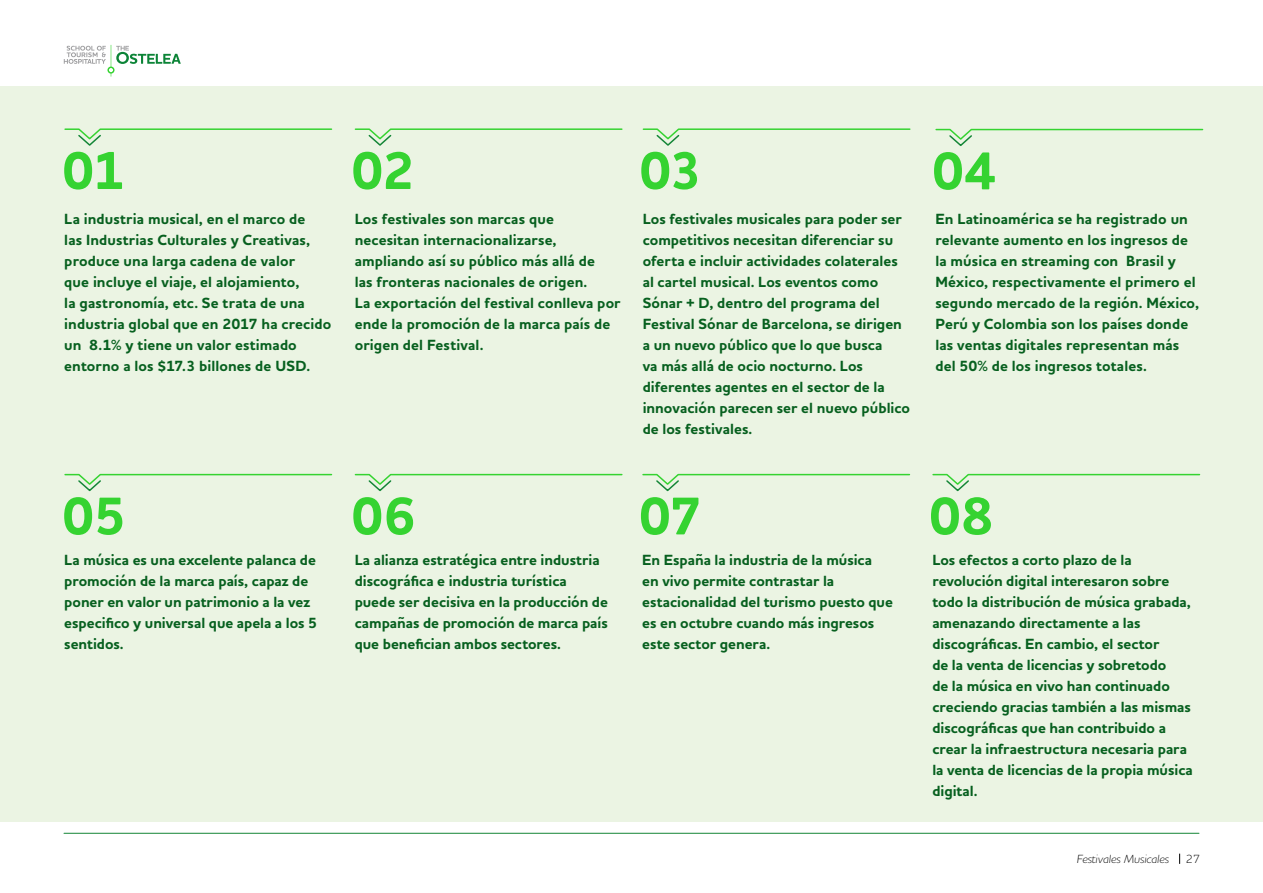
<style>
.page{position:relative;width:1263px;height:893px;background:#fff}
.page>*{position:absolute;margin:0;border:0;box-sizing:border-box;transform-origin:0 0}
.t1{font:700 54px "Houschka Pro";letter-spacing:-.015em;color:#35d331}
.t2{font:700 15px/21px "Houschka Pro";color:#07601f}
.t3{font:italic 300 12px "Houschka Pro";color:#000}
.t4{font:300 12px "Houschka Pro";color:#000}
</style>
<div class="page">
<svg style="left:64px;top:45px;width:117px;height:32px"></svg>
<hr style="left:64px;top:833px;width:1135px;height:1px;background:#148637">
<div style="left:1px;top:86px;width:1262px;height:735px;background:#ebf4e3"></div>
<svg style="left:64px;top:128px;width:269px;height:18px"></svg>
<svg style="left:354px;top:128px;width:269px;height:18px"></svg>
<svg style="left:642px;top:128px;width:269px;height:18px"></svg>
<svg style="left:935px;top:128px;width:269px;height:18px"></svg>
<svg style="left:64px;top:473px;width:269px;height:19px"></svg>
<svg style="left:354px;top:473px;width:269px;height:19px"></svg>
<svg style="left:642px;top:473px;width:269px;height:19px"></svg>
<svg style="left:932px;top:473px;width:269px;height:19px"></svg>
<h1 class="t1" style="left:62px;top:136px;width:65px">01</h1>
<p class="t2" style="left:64px;top:209px;width:269px">La industria musical, en el marco de<br>las Industrias Culturales y Creativas, produce una larga cadena de valor<br>que incluye el viaje, el alojamiento,<br>la gastronomía, etc. Se trata de una industria global que en 2017 ha crecido un 8.1% y tiene un valor estimado entorno a los $17.3 billones de USD.</p>
<h1 class="t1" style="left:351px;top:136px;width:65px">02</h1>
<p class="t2" style="left:355px;top:209px;width:267px">Los festivales son marcas que necesitan internacionalizarse, ampliando así su público más allá de<br>las fronteras nacionales de origen.<br>La exportación del festival conlleva por ende la promoción de la marca país de origen del Festival.</p>
<h1 class="t1" style="left:639px;top:136px;width:65px">03</h1>
<p class="t2" style="left:643px;top:209px;width:269px">Los festivales musicales para poder ser competitivos necesitan diferenciar su oferta e incluir actividades colaterales al cartel musical. Los eventos como Sónar + D, dentro del programa del Festival Sónar de Barcelona, se dirigen a un nuevo público que lo que busca<br>va más allá de ocio nocturno. Los diferentes agentes en el sector de la innovación parecen ser el nuevo público de los festivales.</p>
<h1 class="t1" style="left:932px;top:136px;width:66px">04</h1>
<p class="t2" style="left:935px;top:209px;width:265px">En Latinoamérica se ha registrado un relevante aumento en los ingresos de la música en streaming con Brasil y México, respectivamente el primero el segundo mercado de la región. México, Perú y Colombia son los países donde las ventas digitales representan más del 50% de los ingresos totales.</p>
<h1 class="t1" style="left:62px;top:481px;width:66px">05</h1>
<p class="t2" style="left:64px;top:549px;width:254px">La música es una excelente palanca de promoción de la marca país, capaz de poner en valor un patrimonio a la vez especifico y universal que apela a los 5 sentidos.</p>
<h1 class="t1" style="left:351px;top:481px;width:66px">06</h1>
<h1 class="t1" style="left:639px;top:481px;width:65px">07</h1>
<h1 class="t1" style="left:929px;top:481px;width:66px">08</h1>
<p class="t2" style="left:355px;top:549px;width:255px">La alianza estratégica entre industria discográfica e industria turística puede ser decisiva en la producción de campañas de promoción de marca país que benefician ambos sectores.</p>
<p class="t2" style="left:642px;top:549px;width:252px">En España la industria de la música<br>en vivo permite contrastar la estacionalidad del turismo puesto que es en octubre cuando más ingresos este sector genera.</p>
<p class="t2" style="left:932px;top:549px;width:262px">Los efectos a corto plazo de la revolución digital interesaron sobre todo la distribución de música grabada, amenazando directamente a las discográficas. En cambio, el sector<br>de la venta de licencias y sobretodo<br>de la música en vivo han continuado creciendo gracias también a las mismas discográficas que han contribuido a crear la infraestructura necesaria para la venta de licencias de la propia música digital.</p>
<p class="t3" style="left:1077px;top:851px;width:94px">Festivales Musicales</p>
<p class="t4" style="left:1186px;top:851px;width:16px">27</p>
</div>
